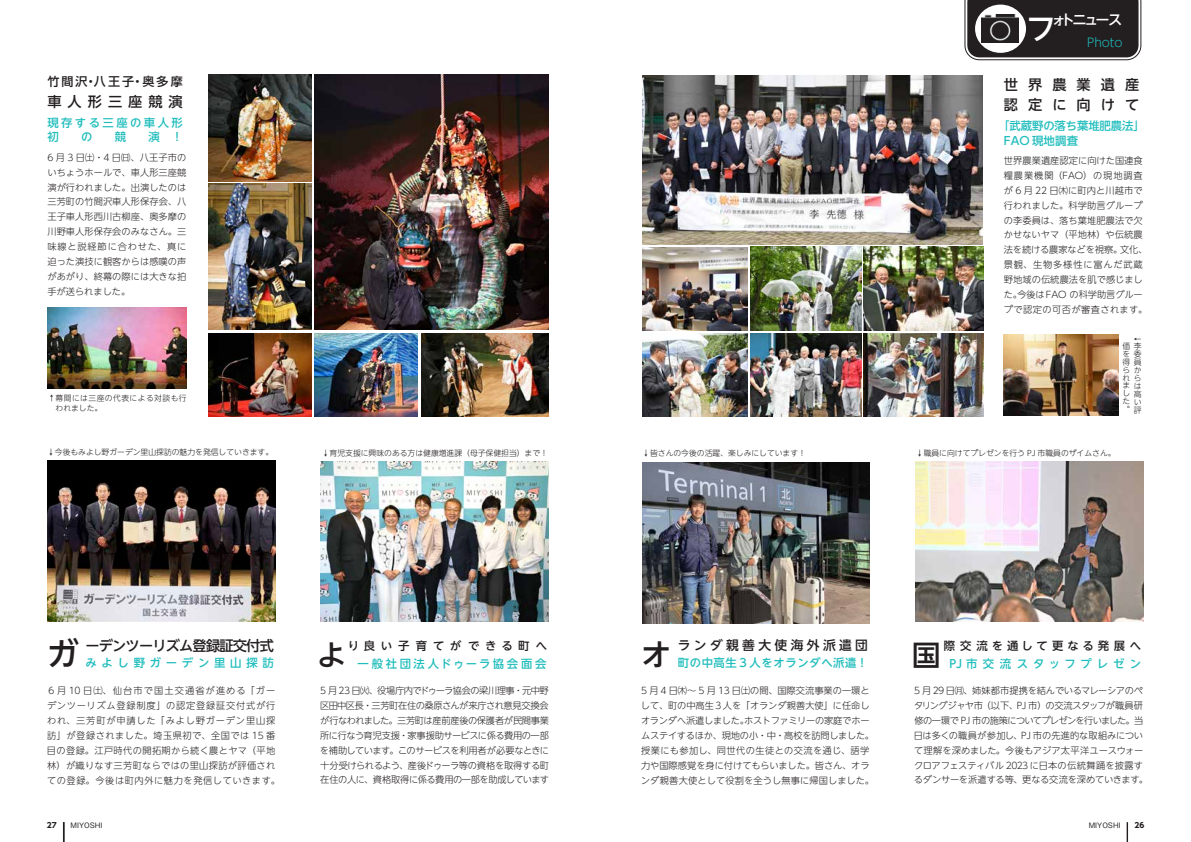
<style>
.page{position:relative;width:1191px;height:842px;background:#fff}
.page>*{position:absolute;margin:0;border:0;box-sizing:border-box;transform-origin:0 0}
.t1{font:500 31.9px "UD Shin Go NT Pro";color:#231f20}
.t2{font:500 30.5px "UD Shin Go NT Pro";color:#fff}
.t3{font:500 30.5px "UD Shin Go NT Pro";color:#231f20}
.t4{font:500 29.1px "UD Shin Go NT Pro";color:#231f20}
.t5{font:500 14.2px "UD Shin Go NT Pro";letter-spacing:-.055em;color:#231f20}
.t6{font:500 14.2px/19.5px "UD Shin Go NT Pro";letter-spacing:.71em;color:#231f20}
.t7{font:500 14.2px "UD Shin Go NT Pro";letter-spacing:.425em;color:#231f20}
.t8{font:500 14.2px "UD Shin Go NT Pro";letter-spacing:-.18em;color:#fff}
.t9{font:500 12.8px "UD Shin Go NT Pro";letter-spacing:.265em;color:#231f20}
.t10{font:500 12px "UD Shin Go NT Pro";letter-spacing:.17em;color:#231f20}
.t11{font:300 12px "UD Shin Go NT Pro";color:#21bdbd}
.t12{font:500 11.3px/14.2px "UD Shin Go NT Pro";letter-spacing:.215em;color:#21bdbd}
.t13{font:500 11.3px/14.2px "UD Shin Go NT Pro";letter-spacing:-.01em;color:#21bdbd}
.t14{font:500 11.3px "UD Shin Go NT Pro";letter-spacing:.055em;color:#21bdbd}
.t15{font:500 11.3px "UD Shin Go NT Pro";letter-spacing:.365em;color:#231f20}
.t16{font:500 11.3px "UD Shin Go NT Pro";letter-spacing:.435em;color:#21bdbd}
.t17{font:500 11.3px "UD Shin Go NT Pro";letter-spacing:.505em;color:#231f20}
.t18{font:500 11.3px "UD Shin Go NT Pro";letter-spacing:.42em;color:#21bdbd}
.t19{font:300 9.2px/14.9px "UD Shin Go NT Pro";letter-spacing:.005em;color:#231f20;text-align:justify}
.t20{font:300 9.2px/14.9px "UD Shin Go NT Pro";letter-spacing:-.025em;color:#231f20}
.t21{font:300 9.2px/14.9px "UD Shin Go NT Pro";letter-spacing:.06em;color:#231f20}
.t22{font:300 7.8px/7.8px "UD Shin Go NT Pro";color:#231f20;text-align:justify}
.t23{font:300 7.8px/10.6px "UD Shin Go NT Pro";letter-spacing:.055em;color:#231f20}
.t24{font:500 7.4px "Gothic BBB Pro";color:#231f20}
.t25{font:700 7.4px "UD Shin Go NT Pro";color:#231f20}
</style>
<div class="page">
<svg style="left:964px;top:0;width:177px;height:60px;background:#322e2f"></svg>
<div style="left:975px;top:5px;width:51px;height:48px;background:#fff;border-radius:50%"></div>
<img style="left:981px;top:14px;width:37px;height:29px">
<hr style="left:1126px;top:822px;width:2px;height:20px;background:#231f20">
<svg style="left:63px;top:822px;width:1px;height:20px"></svg>
<img style="left:320px;top:461px;width:228px;height:161px">
<img style="left:916px;top:461px;width:227px;height:161px">
<img style="left:642px;top:334px;width:105px;height:83px">
<img style="left:642px;top:247px;width:105px;height:83px">
<img style="left:864px;top:333px;width:119px;height:84px">
<img style="left:864px;top:247px;width:119px;height:83px">
<img style="left:642px;top:76px;width:341px;height:168px">
<img style="left:1003px;top:335px;width:115px;height:80px">
<img style="left:750px;top:333px;width:111px;height:84px">
<img style="left:750px;top:247px;width:111px;height:83px">
<img style="left:47px;top:460px;width:228px;height:161px">
<img style="left:208px;top:333px;width:103px;height:84px">
<img style="left:208px;top:75px;width:103px;height:106px">
<img style="left:422px;top:333px;width:127px;height:84px">
<img style="left:315px;top:75px;width:233px;height:255px">
<img style="left:47px;top:307px;width:139px;height:81px">
<img style="left:315px;top:333px;width:102px;height:84px">
<img style="left:208px;top:184px;width:104px;height:146px">
<img style="left:642px;top:462px;width:228px;height:161px">
<h2 class="t2" style="left:1026px;top:3px;width:32px">フ</h2>
<h3 class="t8" style="left:1051px;top:8px;width:72px">ォトニュース</h3>
<h3 class="t11" style="left:1087px;top:33px;width:37px">Photo</h3>
<h3 class="t10" style="left:47px;top:72px;width:137px">竹間沢・八王子・奥多摩</h3>
<h3 class="t7" style="left:47px;top:90px;width:137px">車人形三座競演</h3>
<h3 class="t6" style="left:1003px;top:75px;width:137px">世界農業遺産認定に向けて</h3>
<p class="t12" style="left:47px;top:116px;width:137px">現存する三座の車人形初</p>
<p class="t12" style="left:81px;top:130px;width:13px">の</p>
<p class="t12" style="left:115px;top:130px;width:13px">競</p>
<p class="t12" style="left:148px;top:130px;width:36px">演 ！</p>
<p class="t13" style="left:1003px;top:119px;width:143px;text-indent:-6px">「武蔵野の落ち葉堆肥農法」<br>FAO 現地調査</p>
<p class="t19" style="left:47px;top:150px;width:140px">6 月 3 日㈯・4 日㈰、八王子市のいちょうホールで、車人形三座競演が行われました。出演したのは三芳町の竹間沢車人形保存会、八王子車人形西川古柳座、奥多摩の川野車人形保存会のみなさん。三味線と説経節に合わせた、真に迫った演技に観客からは感嘆の声があがり、終幕の際には大きな拍手が送られました。</p>
<p class="t19" style="left:1003px;top:153px;width:145px;text-align:left">世界農業遺産認定に向けた国連食糧農業機関（FAO）の現地調査が 6 月 22 日㈭に町内と川越市で行われました。科学助言グループの李委員は、落ち葉堆肥農法で欠かせないヤマ（平地林）や伝統農法を続ける農家などを視察。文化、景観、生物多様性に富んだ武蔵野地域の伝統農法を肌で感じました。今後はFAO の科学助言グループで認定の可否が審査されます。</p>
<p class="t22" style="left:1134px;top:334px;width:9px">↓</p>
<p class="t23" style="left:56px;top:392px;width:133px;text-indent:-8px">↑幕間には三座の代表による対談も行われました。</p>
<p class="t22" style="left:1122px;top:342px;width:9px">価を得られました。</p>
<p class="t22" style="left:1134px;top:342px;width:9px">李委員からは高い評</p>
<p class="t22" style="left:47px;top:448px;width:228px">↓今後もみよし野ガーデン里山探訪の魅力を発信していきます。</p>
<p class="t22" style="left:322px;top:449px;width:228px">↓育児支援に興味のある方は健康増進課（母子保健担当）まで！</p>
<p class="t22" style="left:642px;top:449px;width:165px">↓皆さんの今後の活躍、楽しみにしています！</p>
<p class="t22" style="left:916px;top:449px;width:201px">↓職員に向けてプレゼンを行う PJ 市職員のザイムさん。</p>
<h1 class="t1" style="left:47px;top:628px;width:33px">ガ</h1>
<h3 class="t5" style="left:85px;top:634px;width:190px">ーデンツーリズム登録証交付式</h3>
<p class="t18" style="left:85px;top:654px;width:190px">みよし野ガーデン里山探訪</p>
<h3 class="t4" style="left:317px;top:631px;width:31px">よ</h3>
<p class="t17" style="left:348px;top:636px;width:201px">り良い子育てができる町へ</p>
<p class="t12" style="left:357px;top:656px;width:190px">一般社団法人ドゥーラ協会面会</p>
<h2 class="t3" style="left:641px;top:629px;width:32px">オ</h2>
<h3 class="t9" style="left:677px;top:635px;width:192px">ランダ親善大使海外派遣団</h3>
<p class="t14" style="left:677px;top:654px;width:192px">町の中高生３人をオランダへ派遣！</p>
<h3 class="t4" style="left:911px;top:631px;width:31px">国</h3>
<p class="t15" style="left:944px;top:636px;width:199px">際交流を通して更なる発展へ</p>
<p class="t16" style="left:949px;top:654px;width:193px">PJ市交流スタッフプレゼン</p>
<p class="t21" style="left:47px;top:683px;width:235px">６月 10 日㈯、仙台市で国土交通省が進める「ガーデンツーリズム登録制度」の認定登録証交付式が行われ、三芳町が申請した「みよし野ガーデン里山探訪」が登録されました。埼玉県初で、全国では 15 番目の登録。江戸時代の開拓期から続く農とヤマ（平地林）が織りなす三芳町ならではの里山探訪が評価されての登録。今後は町内外に魅力を発信していきます。</p>
<p class="t19" style="left:641px;top:683px;width:235px;text-align:left">5 月 4 日㈭～ 5 月 13 日㈯の間、国際交流事業の一環として、町の中高生３人を「オランダ親善大使」に任命しオランダへ派遣しました。ホストファミリーの家庭でホームステイするほか、現地の小・中・高校を訪問しました。授業にも参加し、同世代の生徒との交流を通じ、語学力や国際感覚を身に付けてもらいました。皆さん、オランダ親善大使として役割を全うし無事に帰国しました。</p>
<p class="t19" style="left:320px;top:683px;width:231px">5 月 23 日㈫、役場庁内でドゥーラ協会の梁川理事・元中野区田中区長・三芳町在住の桑原さんが来庁され意見交換会が行なわれました。三芳町は産前産後の保護者が民間事業所に行なう育児支援・家事援助サービスに係る費用の一部を補助しています。このサービスを利用者が必要なときに十分受けられるよう、産後ドゥーラ等の資格を取得する町在住の人に、資格取得に係る費用の一部を助成しています</p>
<p class="t20" style="left:914px;top:683px;width:236px">5 月 29 日㈪、姉妹都市提携を結んでいるマレーシアのペタリングジャヤ市（以下、PJ 市）の交流スタッフが職員研修の一環で PJ 市の施策についてプレゼンを行いました。当日は多くの職員が参加し、PJ 市の先進的な取組みについて理解を深めました。今後もアジア太平洋ユースウォークロアフェスティバル 2023 に日本の伝統舞踊を披露するダンサーを派遣する等、更なる交流を深めていきます。</p>
<p class="t25" style="left:47px;top:819px;width:11px">27</p>
<p class="t24" style="left:71px;top:819px;width:33px">MIYOSHI</p>
<p class="t24" style="left:1088px;top:819px;width:33px">MIYOSHI</p>
<p class="t25" style="left:1134px;top:819px;width:11px">26</p>
</div>
